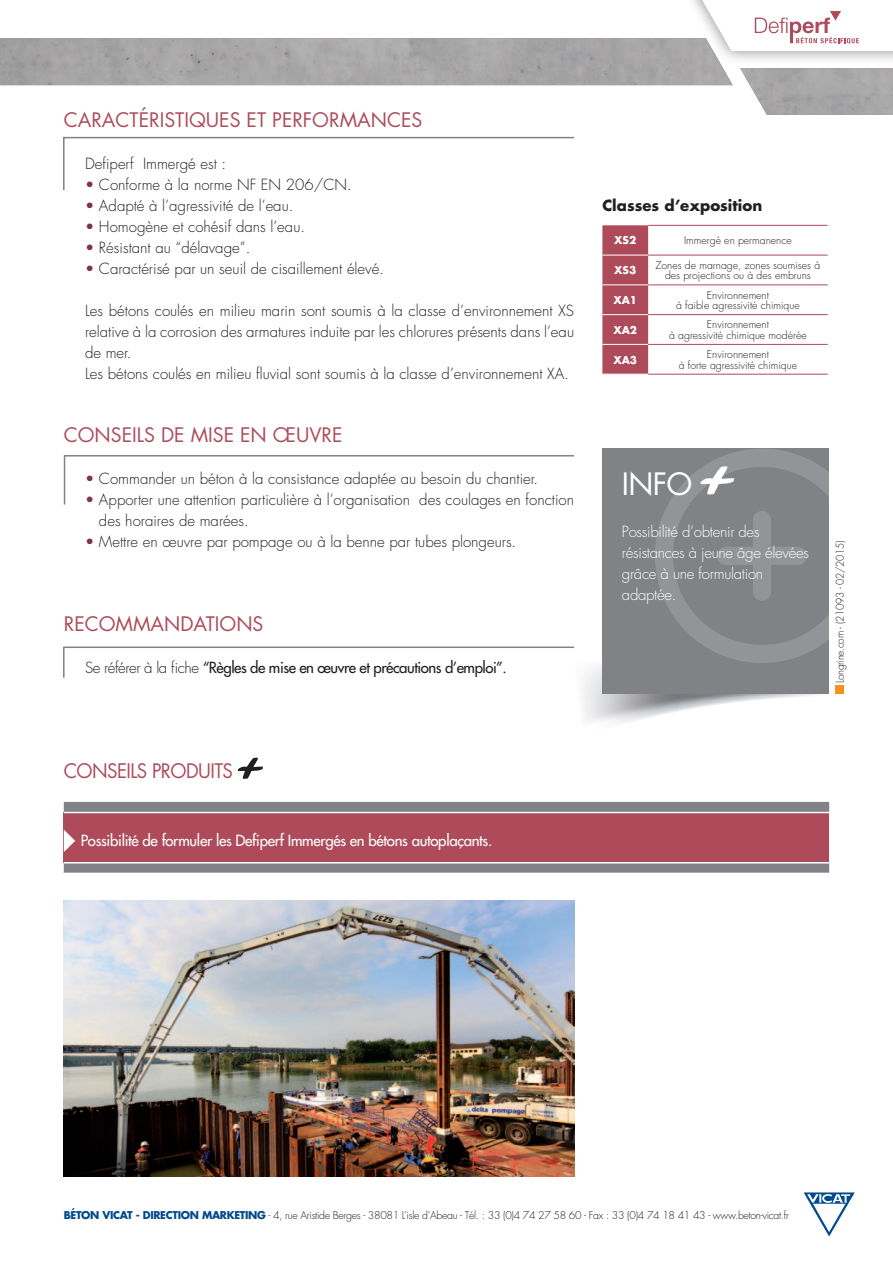
<style>
.page{position:relative;width:893px;height:1263px;background:#fff}
.page>*{position:absolute;margin:0;border:0;box-sizing:border-box;transform-origin:0 0}
.t1{font:30px "Futura";color:#fff}
.t2{font:19.5px "Futura";color:#ad4b5b}
.t3{font:19.5px "Futura";color:#ad4b5b;scale:.96 1}
.t4{font:300 15px/21px "Futura";color:#231f20}
.t5{font:300 15px/21px "Futura";letter-spacing:-.02em;color:#fff}
.t6{font:15px "Futura";letter-spacing:-.02em;color:#fff}
.t7{font:15px "Futura";letter-spacing:-.03em;color:#231f20}
.t8{font:700 15px "Futura";color:#231f20}
.t9{font:300 10.5px/10.5px "Futura";color:#231f20;text-align:center}
.t10{font:300 10.5px "Futura";letter-spacing:-.03em;color:#231f20}
.t11{font:300 10.5px "Futura";letter-spacing:-.03em;color:#231f20;scale:.96 1}
.t12{font:700 10.5px "Futura";color:#fff}
.s1{color:#823342}
.s2{font-weight:300}
.s3{font-weight:700;color:#004a8d}
</style>
<div class="page">
<div style="left:670px;top:0;width:223px;height:65px;background:#231f20;opacity:.5"></div>
<svg style="left:803px;top:1192px;width:52px;height:44px"></svg>
<svg style="left:702px;top:0;width:191px;height:38px"></svg>
<img style="left:0;top:38px;width:893px;height:77px">
<img style="left:64px;top:900px;width:510px;height:277px">
<svg style="left:63px;top:136px;width:511px;height:54px"></svg>
<svg style="left:63px;top:455px;width:511px;height:50px"></svg>
<svg style="left:63px;top:646px;width:754px;height:77px"></svg>
<div style="left:602px;top:449px;width:227px;height:245px;background:#808285"></div>
<svg style="left:655px;top:449px;width:174px;height:214px"></svg>
<svg style="left:238px;top:757px;width:25px;height:22px"></svg>
<svg style="left:64px;top:802px;width:765px;height:71px;background:#86888b"></svg>
<div style="left:64px;top:812px;width:765px;height:51px;background:#ad4b5b"></div>
<hr style="left:64px;top:812px;width:765px;height:1px;background:#fff">
<hr style="left:64px;top:862px;width:765px;height:1px;background:#fff">
<svg style="left:64px;top:830px;width:11px;height:22px"></svg>
<div style="left:602px;top:225px;width:46px;height:149px;background:#ad4b5b"></div>
<hr style="left:602px;top:255px;width:46px;height:1px;background:#fff">
<hr style="left:602px;top:285px;width:46px;height:1px;background:#fff">
<hr style="left:602px;top:314px;width:46px;height:1px;background:#fff">
<hr style="left:602px;top:344px;width:46px;height:1px;background:#fff">
<hr style="left:648px;top:225px;width:180px;height:1px;background:#ad4b5b">
<hr style="left:648px;top:255px;width:180px;height:1px;background:#ad4b5b">
<hr style="left:648px;top:285px;width:180px;height:1px;background:#ad4b5b">
<hr style="left:648px;top:314px;width:180px;height:1px;background:#ad4b5b">
<hr style="left:648px;top:344px;width:180px;height:1px;background:#ad4b5b">
<hr style="left:648px;top:374px;width:180px;height:1px;background:#ad4b5b">
<div style="left:836px;top:686px;width:8px;height:8px;background:#f7931d"></div>
<h2 class="t2" style="left:64px;top:106px;width:358px">CARACTÉRISTIQUES ET PERFORMANCES</h2>
<p class="t4" style="left:85px;top:153px;width:143px">Defiperf Immergé est :</p>
<p class="t4" style="left:85px;top:174px;width:268px"><span class="s1">•</span> Conforme à la norme NF EN 206/CN.</p>
<p class="t4" style="left:85px;top:195px;width:210px"><span class="s1">•</span> Adapté à l’agressivité de l’eau.</p>
<p class="t4" style="left:85px;top:216px;width:222px"><span class="s1">•</span> Homogène et cohésif dans l’eau.</p>
<p class="t4" style="left:85px;top:237px;width:167px"><span class="s1">•</span> Résistant au “délavage”.</p>
<p class="t4" style="left:85px;top:258px;width:301px"><span class="s1">•</span> Caractérisé par un seuil de cisaillement élevé.</p>
<p class="t4" style="left:85px;top:300px;width:491px">Les bétons coulés en milieu marin sont soumis à la classe d’environnement XS relative à la corrosion des armatures induite par les chlorures présents dans l’eau de mer.<br>Les bétons coulés en milieu fluvial sont soumis à la classe d’environnement XA.</p>
<h2 class="t2" style="left:64px;top:421px;width:280px">CONSEILS DE MISE EN ŒUVRE</h2>
<p class="t4" style="left:85px;top:468px;width:455px"><span class="s1">•</span> Commander un béton à la consistance adaptée au besoin du chantier.</p>
<p class="t4" style="left:99px;top:489px;width:477px;text-indent:-14px"><span class="s1">•</span> Apporter une attention particulière à l’organisation des coulages en fonction des horaires de marées.</p>
<p class="t4" style="left:85px;top:531px;width:433px"><span class="s1">•</span> Mettre en œuvre par pompage ou à la benne par tubes plongeurs.</p>
<h2 class="t2" style="left:64px;top:610px;width:200px">RECOMMANDATIONS</h2>
<p class="t7" style="left:85px;top:657px;width:423px"><span class="s2">Se référer à la fiche</span> “Règles de mise en œuvre et précautions d’emploi”.</p>
<p class="t8" style="left:602px;top:195px;width:161px">CLASSES D’EXPOSITION</p>
<p class="t12" style="left:614px;top:233px;width:23px">XS2</p>
<p class="t9" style="left:684px;top:235px;width:109px">Immergé en permanence</p>
<p class="t12" style="left:614px;top:263px;width:23px">XS3</p>
<p class="t9" style="left:655px;top:260px;width:166px">Zones de marnage, zones soumises à des projections ou à des embruns</p>
<p class="t12" style="left:613px;top:293px;width:25px">XA1</p>
<p class="t9" style="left:676px;top:290px;width:125px">Environnement<br>à faible agressivité chimique</p>
<p class="t12" style="left:613px;top:322px;width:25px">XA2</p>
<p class="t9" style="left:669px;top:319px;width:139px">Environnement<br>à agressivité chimique modérée</p>
<p class="t12" style="left:613px;top:352px;width:25px">XA3</p>
<p class="t9" style="left:679px;top:349px;width:120px">Environnement<br>à forte agressivité chimique</p>
<h1 class="t1" style="left:622px;top:463px;width:18px">INFO</h1>
<p class="t5" style="left:622px;top:521px;width:189px">Possibilité d’obtenir des résistances à jeune âge élevées grâce à une formulation adaptée.</p>
<p class="t11" style="left:833px;top:683px;width:150px;rotate:-90deg">Longrine.com - (21093 - 02/2015)</p>
<h2 class="t3" style="left:64px;top:757px;width:16px">CON</h2>
<h2 class="t3" style="left:107px;top:757px;width:133px">SEILS PRODUITS</h2>
<p class="t6" style="left:81px;top:830px;width:413px">Possibilité de formuler les Defiperf Immergés en bétons autoplaçants.</p>
<p class="t10" style="left:64px;top:1209px;width:727px"><span class="s3">BÉTON VICAT - DIRECTION MARKETING</span> - 4, rue Aristide Berges - 38081 L’isle d’Abeau - Tél. : 33 (0)4 74 27 58 60 - Fax : 33 (0)4 74 18 41 43 - www.beton-vicat.fr</p>
</div>
